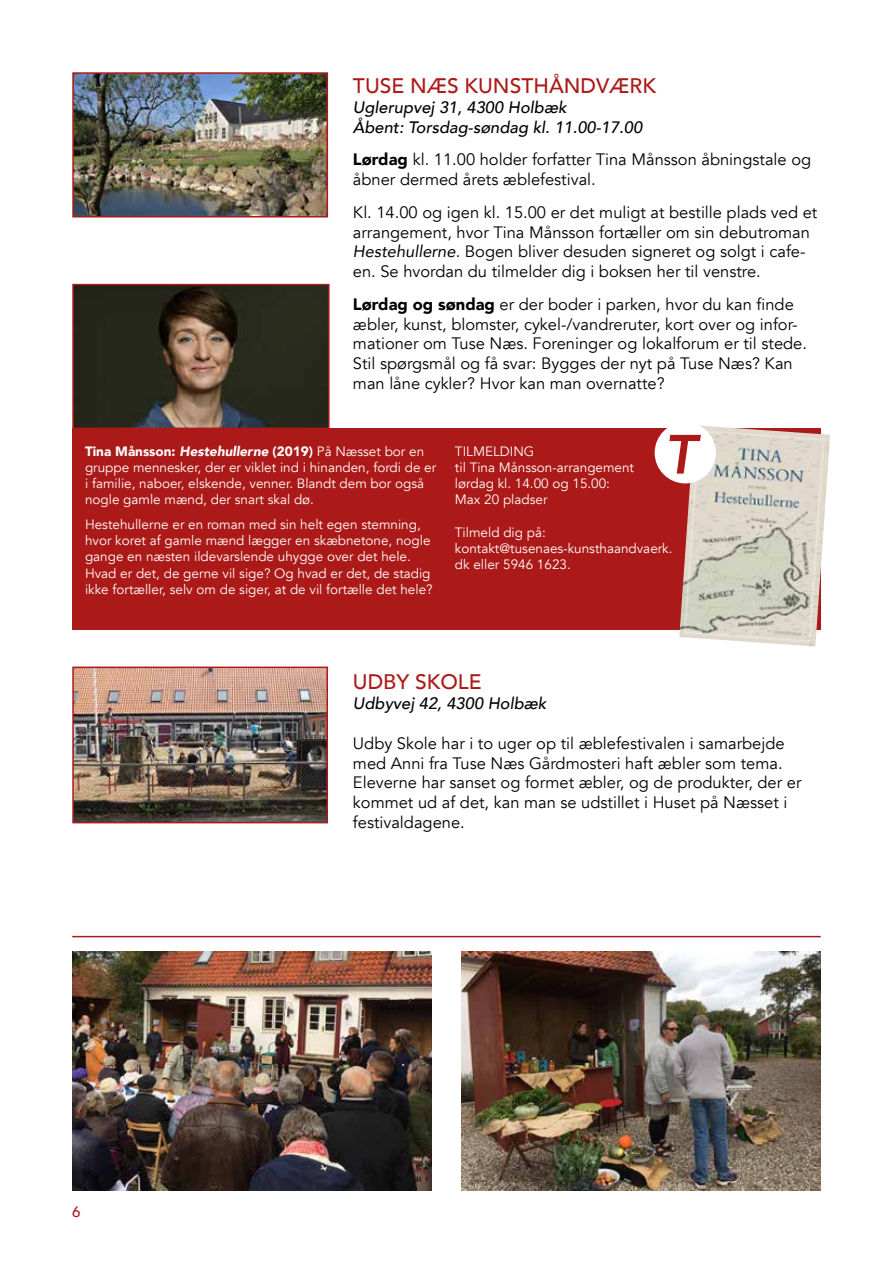
<style>
.page{position:relative;width:893px;height:1263px;background:#fff}
.page>*{position:absolute;margin:0;border:0;box-sizing:border-box;transform-origin:0 0}
.t1{font:italic 800 54.75px "Avenir";color:#ab1a18}
.t2{font:500 21px "Avenir";color:#ab1a18}
.t3{font:16.5px/19.8px "Avenir";color:#000}
.t4{font:italic 500 16.5px/19.8px "Avenir";color:#000}
.t5{font:500 15px "Avenir";color:#ab1a18}
.t6{font:13.5px/16.2px "Avenir";color:#fff}
.s1{font-weight:900}
.s2{font-style:italic}
.s3{font-weight:900;font-style:italic}
</style>
<div class="page">
<img style="left:75px;top:669px;width:250px;height:151px">
<div style="left:72px;top:666px;width:256px;height:157px;border:2px solid #ab1a18"></div>
<img style="left:75px;top:75px;width:250px;height:139px">
<div style="left:72px;top:72px;width:256px;height:145px;border:2px solid #ab1a18"></div>
<div style="left:72px;top:428px;width:749px;height:202px;background:#ab1a18"></div>
<img style="left:75px;top:287px;width:252px;height:139px">
<div style="left:72px;top:284px;width:258px;height:145px;border:2px solid #ab1a18"></div>
<img style="left:679px;top:425px;width:151px;height:221px">
<div style="left:655px;top:422px;width:61px;height:61px;background:#fff;border-radius:50%"></div>
<img style="left:72px;top:951px;width:360px;height:240px">
<img style="left:461px;top:951px;width:360px;height:240px">
<hr style="left:72px;top:936px;width:749px;height:1px;background:#ab1a18">
<p class="t2" style="left:353px;top:68px;width:304px">TUSE NÆS KUNSTHÅNDVÆRK</p>
<p class="t4" style="left:353px;top:98px;width:291px">Uglerupvej 31, 4300 Holbæk<br>Åbent: Torsdag-søndag kl. 11.00-17.00</p>
<p class="t3" style="left:353px;top:150px;width:460px"><span class="s1">Lørdag</span> kl. 11.00 holder forfatter Tina Månsson åbningstale og åbner dermed årets æblefestival.</p>
<p class="t3" style="left:353px;top:203px;width:466px">Kl. 14.00 og igen kl. 15.00 er det muligt at bestille plads ved et arrangement, hvor Tina Månsson fortæller om sin debutroman <span class="s2">Hestehullerne</span>. Bogen bliver desuden signeret og solgt i cafe&shy;en. Se hvordan du tilmelder dig i boksen her til venstre.</p>
<p class="t3" style="left:353px;top:294px;width:456px"><span class="s1">Lørdag og søndag</span> er der boder i parken, hvor du kan finde æbler, kunst, blomster, cykel-/vandreruter, kort over og infor&shy;mationer om Tuse Næs. Foreninger og lokalforum er til stede.<br>Stil spørgsmål og få svar: Bygges der nyt på Tuse Næs? Kan man låne cykler? Hvor kan man overnatte?</p>
<p class="t6" style="left:85px;top:443px;width:353px"><span class="s1">Tina Månsson:</span> <span class="s3">Hestehullerne</span> <span class="s1">(2019)</span> På Næsset bor en gruppe mennesker, der er viklet ind i hinanden, fordi de er i familie, naboer, elskende, venner. Blandt dem bor også nogle gamle mænd, der snart skal dø.</p>
<p class="t6" style="left:85px;top:517px;width:349px">Hestehullerne er en roman med sin helt egen stemning, hvor koret af gamle mænd lægger en skæbnetone, nogle gange en næsten ildevarslende uhygge over det hele.<br>Hvad er det, de gerne vil sige? Og hvad er det, de stadig ikke fortæller, selv om de siger, at de vil fortælle det hele?</p>
<h1 class="t1" style="left:664px;top:422px;width:33px">T</h1>
<p class="t6" style="left:455px;top:443px;width:181px">TILMELDING<br>til Tina Månsson-arrangement lørdag kl. 14.00 og 15.00:<br>Max 20 pladser</p>
<p class="t6" style="left:455px;top:524px;width:219px">Tilmeld dig på: kontakt@tusenaes-kunsthaandvaerk. dk eller 5946 1623.</p>
<p class="t5" style="left:72px;top:1199px;width:10px">6</p>
<p class="t2" style="left:353px;top:664px;width:130px">UDBY SKOLE</p>
<p class="t4" style="left:353px;top:694px;width:195px">Udbyvej 42, 4300 Holbæk</p>
<p class="t3" style="left:353px;top:733px;width:450px">Udby Skole har i to uger op til æblefestivalen i samarbejde med Anni fra Tuse Næs Gårdmosteri haft æbler som tema.<br>Eleverne har sanset og formet æbler, og de produkter, der er kommet ud af det, kan man se udstillet i Huset på Næsset i festivaldagene.</p>
</div>
